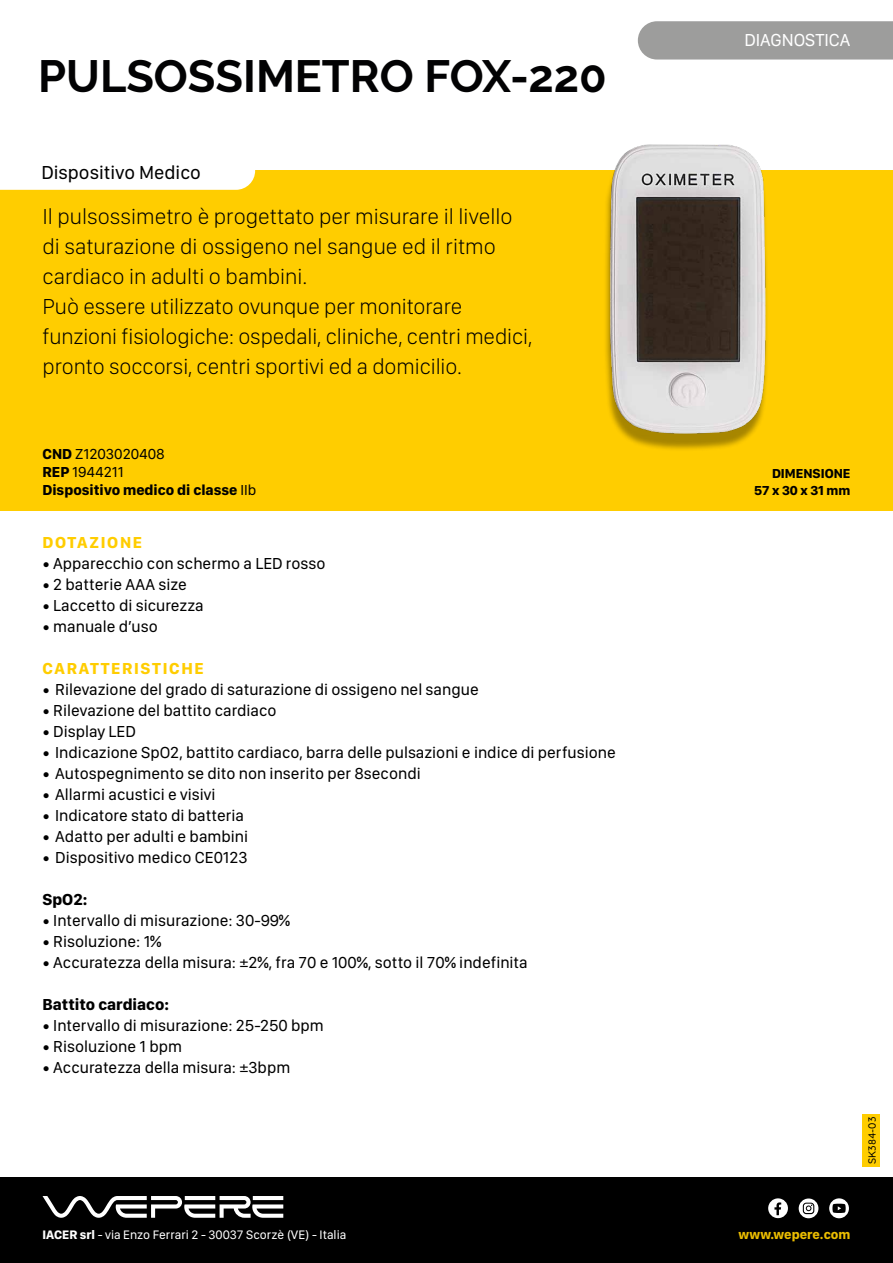
<style>
.page{position:relative;width:893px;height:1263px;background:#fff}
.page>*{position:absolute;margin:0;border:0;box-sizing:border-box;transform-origin:0 0}
.t1{font:700 45px "Raleway";color:#020203}
.t2{font:100 22.5px/30px "SF Compact Display";letter-spacing:-.005em;color:#000}
.t3{font:19.5px "SF Compact Display";color:#000}
.t4{font:18px "SF Compact Display";color:#fff}
.t5{font:16.5px "SF Compact Display";color:#000}
.t6{font:700 16.5px "SF Compact Display";letter-spacing:.1em;color:#ffcd00}
.t7{font:700 16.5px "SF Compact Display";color:#000}
.t8{font:700 15px/18px "SF Compact Display";color:#000}
.t9{font:700 13.5px/16.2px "SF Compact Display";color:#000;text-align:right}
.t10{font:700 13.5px "SF Compact Display";color:#ebbd00}
.t11{font:12.75px "SF Compact Display";color:#fff}
.t12{font:300 10.5px "Quicksand";color:#000}
.s1{font-weight:400}
.s2{font-weight:700}
</style>
<div class="page">
<div style="left:0;top:1178px;width:893px;height:85px;background:#000"></div>
<svg style="left:43px;top:1196px;width:240px;height:22px"></svg>
<div style="left:0;top:171px;width:893px;height:340px;background:#ffcd00"></div>
<div style="left:0;top:171px;width:255px;height:19px;background:#fff"></div>
<div style="left:638px;top:21px;width:255px;height:39px;background:#9d9d9c"></div>
<img style="left:586px;top:144px;width:205px;height:306px">
<svg style="left:799px;top:1198px;width:19px;height:20px"></svg>
<svg style="left:768px;top:1198px;width:20px;height:20px"></svg>
<svg style="left:829px;top:1198px;width:20px;height:20px"></svg>
<svg style="left:832px;top:1204px;width:14px;height:9px"></svg>
<div style="left:863px;top:1114px;width:17px;height:52px;background:#ffcd00"></div>
<h1 class="t1" style="left:38px;top:51px;width:570px">PULSOSSIMETRO FOX-220</h1>
<p class="t4" style="left:744px;top:29px;width:108px">DIAGNOSTICA</p>
<p class="t3" style="left:41px;top:161px;width:161px">Dispositivo Medico</p>
<p class="t2" style="left:43px;top:201px;width:491px">Il pulsossimetro è progettato per misurare il livello di saturazione di ossigeno nel sangue ed il ritmo cardiaco in adulti o bambini.<br>Può essere utilizzato ovunque per monitorare funzioni fisiologiche: ospedali, cliniche, centri medici, pronto soccorsi, centri sportivi ed a domicilio.</p>
<p class="t8" style="left:43px;top:444px;width:215px">CND <span class="s1">Z1203020408<br></span>REP <span class="s1">1944211<br></span>Dispositivo medico di classe <span class="s1">IIb</span></p>
<p class="t6" style="left:43px;top:532px;width:101px">DOTAZIONE</p>
<p class="t5" style="left:43px;top:553px;width:285px">• Apparecchio con schermo a LED rosso</p>
<p class="t5" style="left:43px;top:574px;width:146px">• 2 batterie AAA size</p>
<p class="t5" style="left:43px;top:595px;width:163px">• Laccetto di sicurezza</p>
<p class="t5" style="left:43px;top:616px;width:117px">• manuale d’uso</p>
<p class="t6" style="left:43px;top:658px;width:163px">CARATTERISTICHE</p>
<p class="t5" style="left:43px;top:679px;width:438px">• Rilevazione del grado di saturazione di ossigeno nel sangue</p>
<p class="t5" style="left:43px;top:700px;width:236px">• Rilevazione del battito cardiaco</p>
<p class="t5" style="left:43px;top:721px;width:95px">• Display LED</p>
<p class="t5" style="left:43px;top:742px;width:575px">• Indicazione SpO2, battito cardiaco, barra delle pulsazioni e indice di perfusione</p>
<p class="t5" style="left:43px;top:763px;width:380px">• Autospegnimento se dito non inserito per 8secondi</p>
<p class="t5" style="left:43px;top:784px;width:174px">• Allarmi acustici e visivi</p>
<p class="t5" style="left:43px;top:805px;width:203px">• Indicatore stato di batteria</p>
<p class="t5" style="left:43px;top:826px;width:207px">• Adatto per adulti e bambini</p>
<p class="t5" style="left:43px;top:847px;width:206px">• Dispositivo medico CE0123</p>
<p class="t7" style="left:43px;top:889px;width:46px">SpO2:</p>
<p class="t5" style="left:43px;top:910px;width:249px">• Intervallo di misurazione: 30-99%</p>
<p class="t5" style="left:43px;top:931px;width:121px">• Risoluzione: 1%</p>
<p class="t5" style="left:43px;top:953px;width:487px">• Accuratezza della misura: ±2%, fra 70 e 100%, sotto il 70% indefinita</p>
<p class="t7" style="left:43px;top:994px;width:128px">Battito cardiaco:</p>
<p class="t5" style="left:43px;top:1015px;width:283px">• Intervallo di misurazione: 25-250 bpm</p>
<p class="t5" style="left:43px;top:1037px;width:141px">• Risoluzione 1 bpm</p>
<p class="t5" style="left:43px;top:1058px;width:249px">• Accuratezza della misura: ±3bpm</p>
<p class="t9" style="left:754px;top:466px;width:98px">DIMENSIONE<br>57 x 30 x 31 mm</p>
<p class="t12" style="left:864px;top:1164px;width:48px;rotate:-90deg">SK384-03</p>
<p class="t11" style="left:43px;top:1227px;width:305px"><span class="s2">IACER srl</span> - via Enzo Ferrari 2 - 30037 Scorzè (VE) - Italia</p>
<p class="t10" style="left:738px;top:1226px;width:114px">www.wepere.com</p>
</div>
